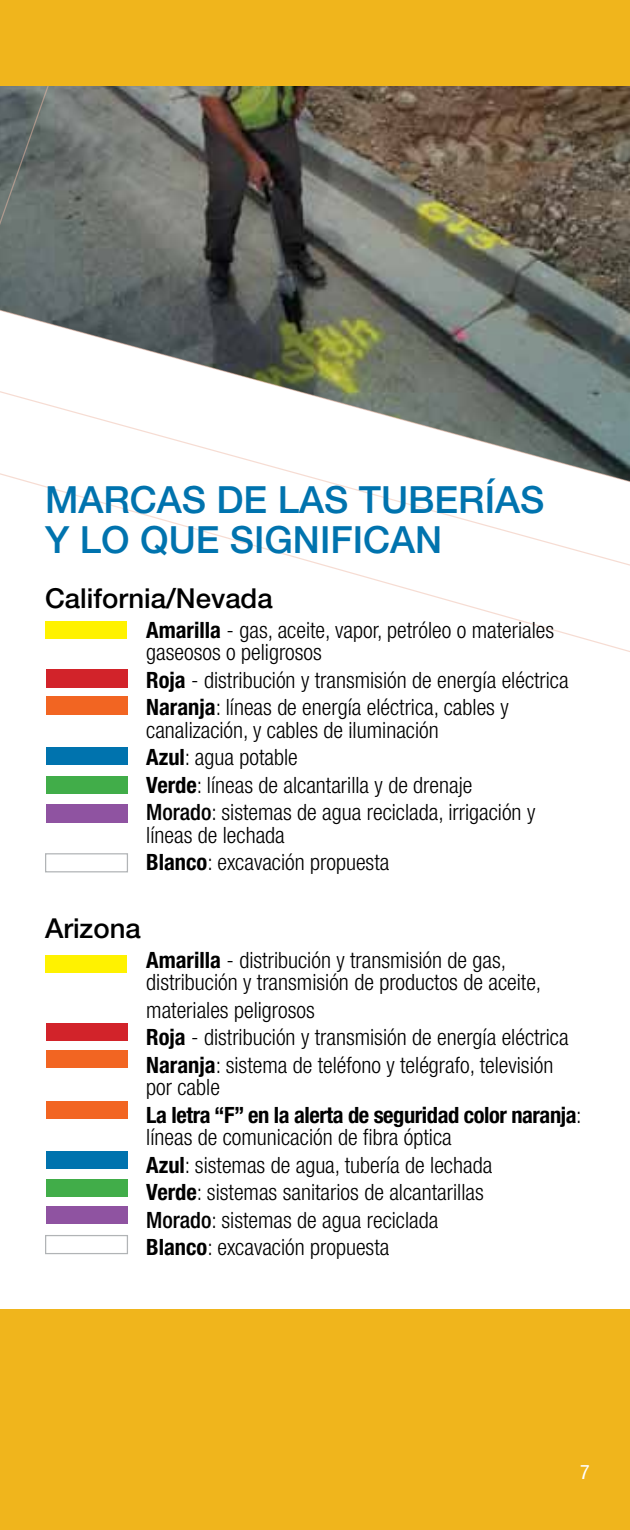
<style>
.page{position:relative;width:630px;height:1530px;background:#fff}
.page>*{position:absolute;margin:0;border:0;box-sizing:border-box;transform-origin:0 0}
.t1{font:500 37.5px/40px "Helvetica Neue LT Std";color:#0073ae}
.t2{font:500 27.5px "Helvetica Neue LT Std";color:#000}
.t3{font:300 condensed 22.5px/27.5px "Helvetica Neue LT Std";color:#000}
.t4{font:700 condensed 22.5px/27.5px "Helvetica Neue LT Std";letter-spacing:-.02em;color:#000}
.t5{font:condensed 20px "Helvetica Neue LT Std";color:#fff}
.s1{font-weight:700}
.s2{font-weight:500}
.s3{font-weight:300}
</style>
<div class="page">
<img style="left:72px;top:85px;width:558px;height:46px">
<svg style="left:0;top:85px;width:72px;height:1225px"></svg>
<svg style="left:0;top:573px;width:630px;height:86px"></svg>
<svg style="left:0;top:489px;width:630px;height:84px"></svg>
<svg style="left:0;top:131px;width:630px;height:358px"></svg>
<div style="left:0;top:1310px;width:630px;height:220px;background:#f0b51c"></div>
<div style="left:0;top:0;width:630px;height:85px;background:#f0b51c"></div>
<div style="left:45px;top:621px;width:82px;height:18px;background:#fff200"></div>
<div style="left:45px;top:955px;width:82px;height:18px;background:#fff200"></div>
<div style="left:46px;top:670px;width:81px;height:18px;background:#d2232a"></div>
<div style="left:46px;top:1023px;width:81px;height:18px;background:#d2232a"></div>
<div style="left:46px;top:697px;width:81px;height:18px;background:#f26522"></div>
<div style="left:46px;top:1050px;width:81px;height:18px;background:#f26522"></div>
<div style="left:46px;top:1101px;width:81px;height:18px;background:#f26522"></div>
<div style="left:46px;top:747px;width:81px;height:18px;background:#0073ae"></div>
<div style="left:46px;top:1151px;width:81px;height:18px;background:#0073ae"></div>
<div style="left:46px;top:776px;width:81px;height:18px;background:#41ad49"></div>
<div style="left:46px;top:1180px;width:81px;height:18px;background:#41ad49"></div>
<div style="left:46px;top:805px;width:81px;height:18px;background:#8f53a1"></div>
<div style="left:46px;top:1207px;width:81px;height:18px;background:#8f53a1"></div>
<div style="left:45px;top:853px;width:83px;height:19px;background:#fff;border:1px solid #b1b4b6"></div>
<div style="left:45px;top:1235px;width:83px;height:19px;background:#fff;border:1px solid #b1b4b6"></div>
<h1 class="t1" style="left:45px;top:479px;width:501px">MARCAS DE LAS TUBERÍAS<br>Y LO QUE SIGNIFICAN</h1>
<p class="t2" style="left:45px;top:582px;width:229px">California/Nevada</p>
<p class="t3" style="left:146px;top:618px;width:409px;line-height:22.5px"><span class="s1">Amarilla</span> - gas, aceite, vapor, petróleo o materiales gaseosos o peligrosos</p>
<p class="t3" style="left:146px;top:666px;width:424px"><span class="s1">Roja</span> - distribución y transmisión de energía eléctrica<br><span class="s1">Naranja</span>: líneas de energía eléctrica, cables y</p>
<p class="t3" style="left:146px;top:716px;width:391px">canalización, y cables de iluminación<br><span class="s1">Azul</span>: agua potable<br><span class="s1">Verde</span>: líneas de alcantarilla y de drenaje <span class="s2">Morado</span>: sistemas de agua reciclada, irrigación y</p>
<p class="t3" style="left:146px;top:821px;width:245px">líneas de lechada<br><span class="s1">Blanco</span>: excavación propuesta</p>
<p class="t2" style="left:45px;top:912px;width:97px">Arizona</p>
<p class="t3" style="left:146px;top:948px;width:397px;line-height:22.5px"><span class="s1">Amarilla</span> - distribución y transmisión de gas, distribución y transmisión de productos de aceite,</p>
<p class="t3" style="left:146px;top:996px;width:424px">materiales peligrosos<br><span class="s1">Roja</span> - distribución y transmisión de energía eléctrica<br><span class="s1">Naranja</span>: sistema de teléfono y telégrafo, televisión</p>
<p class="t4" style="left:146px;top:1073px;width:437px"><span class="s3">por cable<br></span>La letra “F” en la alerta de seguridad color naranja<span class="s3">:</span></p>
<p class="t3" style="left:146px;top:1123px;width:348px">líneas de comunicación de fibra óptica <span class="s1">Azul</span>: sistemas de agua, tubería de lechada <span class="s1">Verde</span>: sistemas sanitarios de alcantarillas <span class="s2">Morado</span>: sistemas de agua reciclada <span class="s1">Blanco</span>: excavación propuesta</p>
<p class="t5" style="left:580px;top:1461px;width:11px">7</p>
</div>
